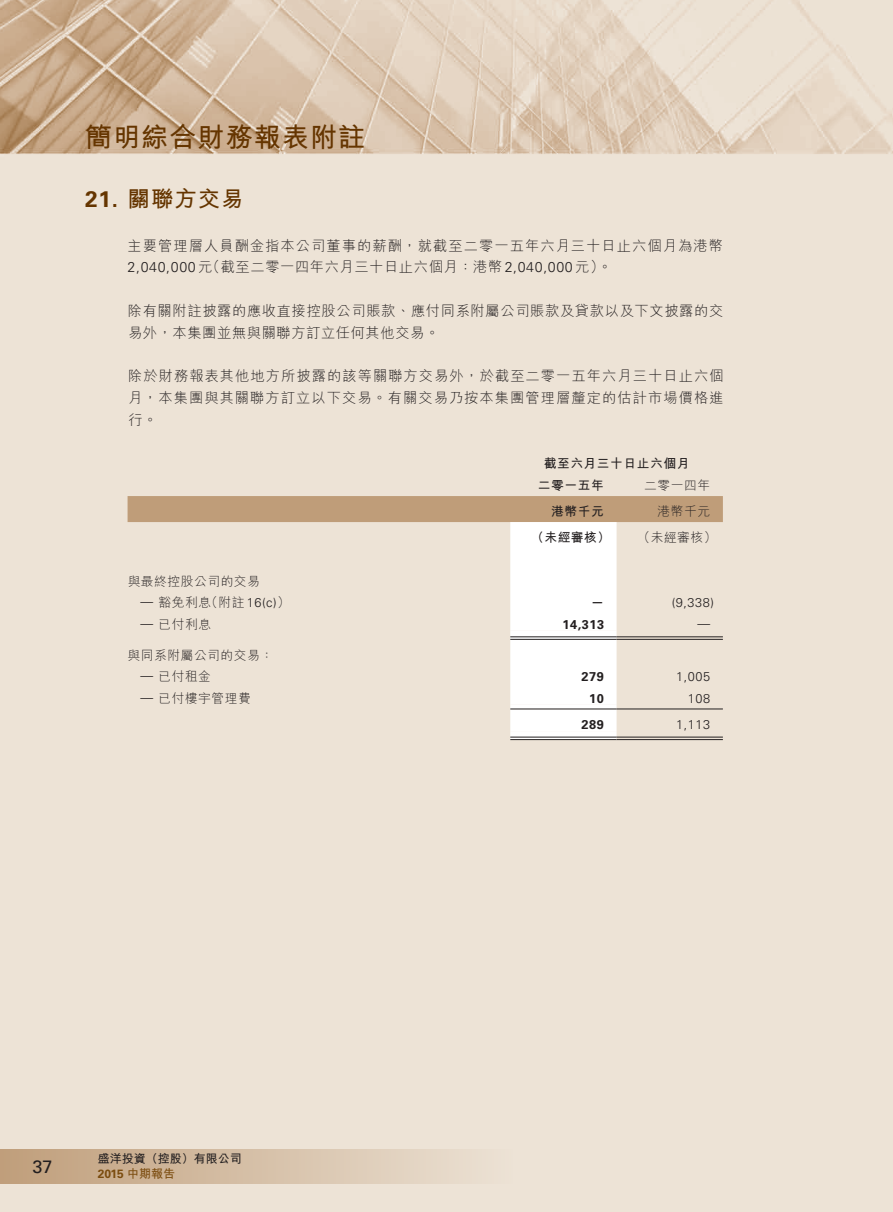
<style>
.page{position:relative;width:893px;height:1212px;background:#fff}
.page>*{position:absolute;margin:0;border:0;box-sizing:border-box;transform-origin:0 0}
.t1{font:700 27px "M Hei HK";letter-spacing:.04em;color:#653500}
.t2{font:700 22.5px "M Hei HK";letter-spacing:.04em;color:#653500}
.t3{font:18px "Univers";color:#231f20}
.t4{font:300 14.25px/21.8px "M Hei HK";letter-spacing:.075em;color:#231f20}
.t5{font:300 14.25px/21.8px "M Hei HK";letter-spacing:.045em;color:#231f20}
.t6{font:300 12.75px "M Hei HK";letter-spacing:.04em;color:#231f20}
.t7{font:300 12.75px "Univers";letter-spacing:.04em;color:#231f20}
.t8{font:700 12.75px "M Hei HK";letter-spacing:.04em;color:#231f20}
.t9{font:700 12.75px "Univers";letter-spacing:.04em;color:#231f20}
.t10{font:700 12px "M Hei HK";color:#231f20}
.t11{font:700 12px "Univers";color:#7b4c0f}
.s1{font-family:"Univers"}
.s2{font-family:"M Hei HK"}
</style>
<div class="page">
<img style="left:0;top:0;width:893px;height:1212px">
<div style="left:0;top:1149px;width:512px;height:35px;background:linear-gradient(to right,#c09e7b,#ece2d4)"></div>
<svg style="left:128px;top:496px;width:595px;height:244px"></svg>
<hr style="left:510px;top:636px;width:107px;height:1px;background:#231f20">
<hr style="left:510px;top:639px;width:107px;height:1px;background:#231f20">
<hr style="left:617px;top:636px;width:106px;height:1px;background:#231f20">
<hr style="left:617px;top:639px;width:106px;height:1px;background:#231f20">
<hr style="left:510px;top:708px;width:107px;height:1px;background:#231f20">
<hr style="left:617px;top:708px;width:106px;height:1px;background:#231f20">
<hr style="left:510px;top:737px;width:107px;height:1px;background:#231f20">
<hr style="left:510px;top:739px;width:107px;height:1px;background:#231f20">
<hr style="left:617px;top:737px;width:106px;height:1px;background:#231f20">
<hr style="left:617px;top:739px;width:106px;height:1px;background:#231f20">
<h1 class="t1" style="left:85px;top:118px;width:282px">簡明綜合財務報表附註</h1>
<h2 class="t2" style="left:85px;top:183px;width:160px"><span class="s1">21.</span> 關聯方交易</h2>
<p class="t4" style="left:128px;top:234px;width:597px">主要管理層人員酬金指本公司董事的薪酬，就截至二零一五年六月三十日止六個月為港幣<br><span class="s1">2,040,000</span> （元截至二零一四年六月三十日止六個月：港幣<span class="s1">2,040,000</span> 元。(</p>
<p class="t5" style="left:128px;top:299px;width:597px">除有關附註披露的應收直接控股公司賬款、應付同系附屬公司賬款及貸款以及下文披露的交易外，本集團並無與關聯方訂立任何其他交易。</p>
<p class="t4" style="left:128px;top:365px;width:597px;text-align:justify">除於財務報表其他地方所披露的該等關聯方交易外，於截至二零一五年六月三十日止六個月，本集團與其關聯方訂立以下交易。有關交易乃按本集團管理層釐定的估計市場價格進行。</p>
<p class="t8" style="left:544px;top:454px;width:147px">截至六月三十日止六個月</p>
<p class="t6" style="left:644px;top:476px;width:67px">二零一四年</p>
<p class="t8" style="left:538px;top:476px;width:67px">二零一五年</p>
<p class="t8" style="left:551px;top:502px;width:54px">港幣千元</p>
<p class="t6" style="left:658px;top:502px;width:54px">港幣千元</p>
<p class="t8" style="left:531px;top:528px;width:81px">（未經審核）</p>
<p class="t6" style="left:637px;top:528px;width:81px">（未經審核(</p>
<p class="t6" style="left:128px;top:572px;width:134px">與最終控股公司的交易</p>
<p class="t7" style="left:205px;top:595px;width:86px"><span class="s2">（附註</span> 1 6 <span class="s2">(</span>(c(</p>
<p class="t6" style="left:140px;top:594px;width:72px"><span class="s1">—</span> 豁免利息</p>
<p class="t9" style="left:591px;top:594px;width:14px">—</p>
<p class="t7" style="left:672px;top:595px;width:44px">)9,338(</p>
<p class="t6" style="left:159px;top:615px;width:54px">已付利息</p>
<p class="t7" style="left:141px;top:616px;width:14px">—</p>
<p class="t6" style="left:128px;top:646px;width:147px">與同系附屬公司的交易：</p>
<p class="t9" style="left:562px;top:617px;width:43px">14,313</p>
<p class="t7" style="left:698px;top:616px;width:14px">—</p>
<p class="t6" style="left:158px;top:668px;width:54px">已付租金</p>
<p class="t7" style="left:140px;top:668px;width:14px">—</p>
<p class="t9" style="left:581px;top:669px;width:24px">279</p>
<p class="t7" style="left:676px;top:669px;width:36px">1,005</p>
<p class="t6" style="left:140px;top:689px;width:112px"><span class="s1">—</span> 已付樓宇管理費</p>
<p class="t9" style="left:589px;top:691px;width:16px">10</p>
<p class="t7" style="left:688px;top:691px;width:24px">108</p>
<p class="t9" style="left:581px;top:717px;width:24px">289</p>
<p class="t7" style="left:676px;top:717px;width:36px">1,113</p>
<p class="t10" style="left:98px;top:1150px;width:146px">盛洋投資（控股）有限公司</p>
<p class="t3" style="left:33px;top:1156px;width:22px">37</p>
<p class="t11" style="left:98px;top:1166px;width:79px">2015 <span class="s2">中期報告</span></p>
</div>
